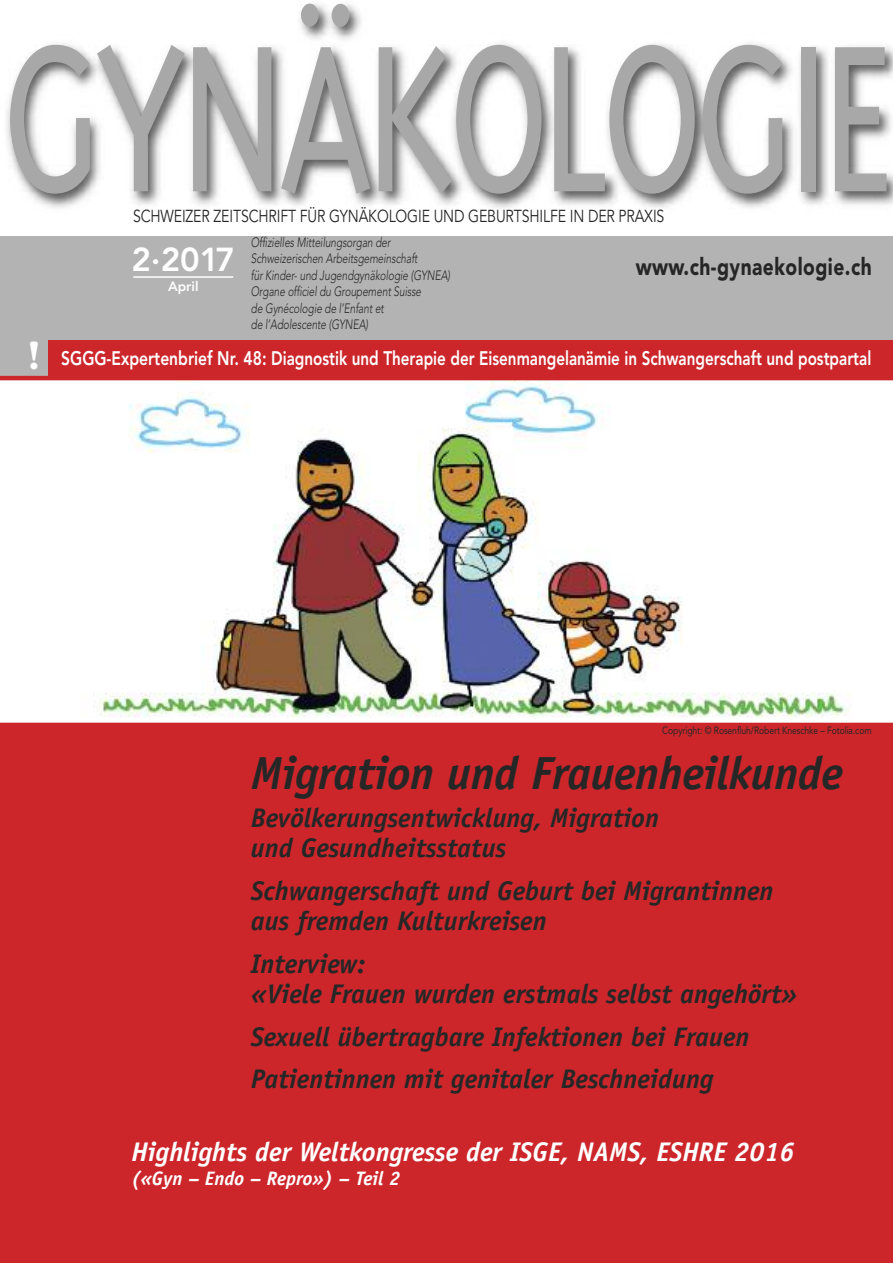
<style>
.page{position:relative;width:893px;height:1263px;background:#fff}
.page>*{position:absolute;margin:0;border:0;box-sizing:border-box;transform-origin:0 0}
.t1{font:300 240px "Triplex";letter-spacing:-.05em;color:#a9a8a9;scale:.77 1}
.t2{font:italic 700 46.5px "Officina Sans";letter-spacing:-.01em;color:#272627}
.t3{font:800 33px "Avenir";color:#fff}
.t4{font:italic 700 27px/30px "Officina Sans";color:#272627}
.t5{font:italic 700 27px "Officina Sans";color:#fff}
.t6{font:900 24px "Avenir";letter-spacing:.025em;color:#272627;scale:.8 1}
.t7{font:800 19.5px "Avenir";color:#fff;scale:.8 1}
.t8{font:italic 700 19.5px "Officina Sans";color:#fff}
.t9{font:17.25px "Avenir";letter-spacing:-.01em;color:#272627;scale:.82 1}
.t10{font:italic 300 13.5px/16.5px "Avenir";letter-spacing:-.005em;color:#272627;scale:.75 1}
.t11{font:800 13.5px "Avenir";color:#fff}
.t12{font:10.5px "Avenir";letter-spacing:-.01em;color:#272627;scale:.82 1}
.s1{font-family:"Stone Serif";font-weight:700;font-size:37.5px}
</style>
<div class="page">
<div style="left:0;top:723px;width:893px;height:540px;background:#cc262b"></div>
<div style="left:0;top:237px;width:893px;height:141px;background:#b4b3b3"></div>
<img style="left:0;top:376px;width:893px;height:347px">
<img style="left:0;top:4px;width:893px;height:274px">
<hr style="left:133px;top:276px;width:100px;height:2px;background:#fff">
<div style="left:49px;top:340px;width:844px;height:37px;background:#cc262b"></div>
<h1 class="t1" style="left:2px;top:-32px;width:1159px">GYNÄKOLOGIE</h1>
<p class="t9" style="left:133px;top:206px;width:650px">SCHWEIZER ZEITSCHRIFT FÜR GYNÄKOLOGIE UND GEBURTSHILFE IN DER PRAXIS</p>
<p class="t10" style="left:251px;top:234px;width:267px">Offizielles Mitteilungsorgan der Schweizerischen Arbeitsgemeinschaft<br>für Kinder- und Jugendgynäkologie (GYNEA)<br>Organe officiel du Groupement Suisse<br>de Gynécologie de l’Enfant et<br>de l’Adolescente (GYNEA)</p>
<p class="t3" style="left:131px;top:230px;width:105px">2.2017</p>
<p class="t6" style="left:636px;top:246px;width:297px">www.ch-gynaekologie.ch</p>
<p class="t11" style="left:168px;top:274px;width:32px">April</p>
<p class="t7" style="left:27px;top:340px;width:1056px"><span class="s1">!</span> SGGG-Expertenbrief Nr. 48: Diagnostik und Therapie der Eisenmangelanämie in Schwangerschaft und postpartal</p>
<p class="t12" style="left:662px;top:722px;width:257px">Copyright: © Rosenfluh/Robert Kneschke – Fotolia.com</p>
<h2 class="t2" style="left:251px;top:755px;width:594px">Migration und Frauenheilkunde</h2>
<p class="t4" style="left:251px;top:805px;width:410px">Bevölkerungsentwicklung, Migration und Gesundheitsstatus</p>
<p class="t4" style="left:251px;top:878px;width:524px">Schwangerschaft und Geburt bei Migrantinnen aus fremden Kulturkreisen</p>
<p class="t4" style="left:251px;top:951px;width:548px">Interview:<br>«Viele Frauen wurden erstmals selbst angehört»</p>
<p class="t4" style="left:251px;top:1017px;width:500px;line-height:42.8px">Sexuell übertragbare Infektionen bei Frauen<br>Patientinnen mit genitaler Beschneidung</p>
<p class="t5" style="left:131px;top:1141px;width:664px">Highlights der Weltkongresse der ISGE, NAMS, ESHRE 2016</p>
<p class="t8" style="left:131px;top:1171px;width:270px">(«Gyn – Endo – Repro») – Teil 2</p>
</div>
